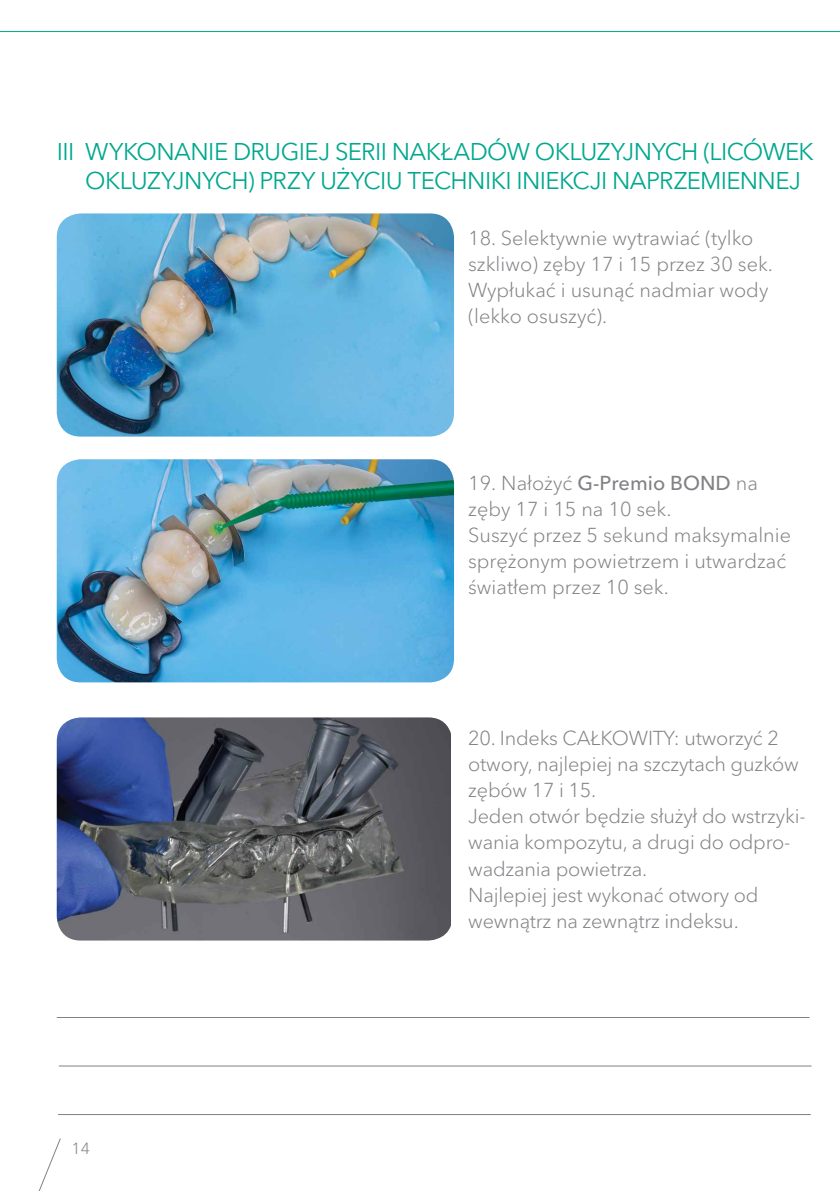
<style>
.page{position:relative;width:840px;height:1191px;background:#fff}
.page>*{position:absolute;margin:0;border:0;box-sizing:border-box;transform-origin:0 0}
.t1{font:24px/28.8px "Avenir Next Cyr";letter-spacing:-.025em;color:#00a88e}
.t2{font:300 20px/26px "Avenir Next Cyr";letter-spacing:-.01em;color:#808285}
.t3{font:300 16px "Avenir Next Cyr";color:#808285}
.s1{font-weight:500}
</style>
<div class="page">
<hr style="left:0;top:31px;width:839px;height:1px;background:#00a88e">
<svg style="left:38px;top:1138px;width:23px;height:53px"></svg>
<hr style="left:57px;top:1017px;width:752px;height:1px;background:#808285">
<hr style="left:59px;top:1065px;width:752px;height:1px;background:#808285">
<hr style="left:58px;top:1114px;width:752px;height:1px;background:#808285">
<img style="left:57px;top:459px;width:397px;height:223px">
<img style="left:57px;top:213px;width:397px;height:223px">
<img style="left:57px;top:717px;width:393px;height:223px">
<p class="t1" style="left:85px;top:137px;width:729px;text-indent:-28px">III WYKONANIE DRUGIEJ SERII NAKŁADÓW OKLUZYJNYCH (LICÓWEK<br>OKLUZYJNYCH) PRZY UŻYCIU TECHNIKI INIEKCJI NAPRZEMIENNEJ</p>
<p class="t2" style="left:468px;top:225px;width:306px">18. Selektywnie wytrawiać (tylko szkliwo) zęby 17 i 15 przez 30 sek.<br>Wypłukać i usunąć nadmiar wody (lekko osuszyć).</p>
<p class="t2" style="left:468px;top:470px;width:324px">19. Nałożyć <span class="s1">G-Premio BOND</span> na zęby 17 i 15 na 10 sek.<br>Suszyć przez 5 sekund maksymalnie sprężonym powietrzem i utwardzać światłem przez 10 sek.</p>
<p class="t3" style="left:71px;top:1138px;width:20px">14</p>
<p class="t2" style="left:468px;top:725px;width:339px">20. Indeks CAŁKOWITY: utworzyć 2 otwory, najlepiej na szczytach guzków zębów 17 i 15.<br>Jeden otwór będzie służył do wstrzyki&shy;wania kompozytu, a drugi do odpro&shy;wadzania powietrza.<br>Najlepiej jest wykonać otwory od wewnątrz na zewnątrz indeksu.</p>
</div>
